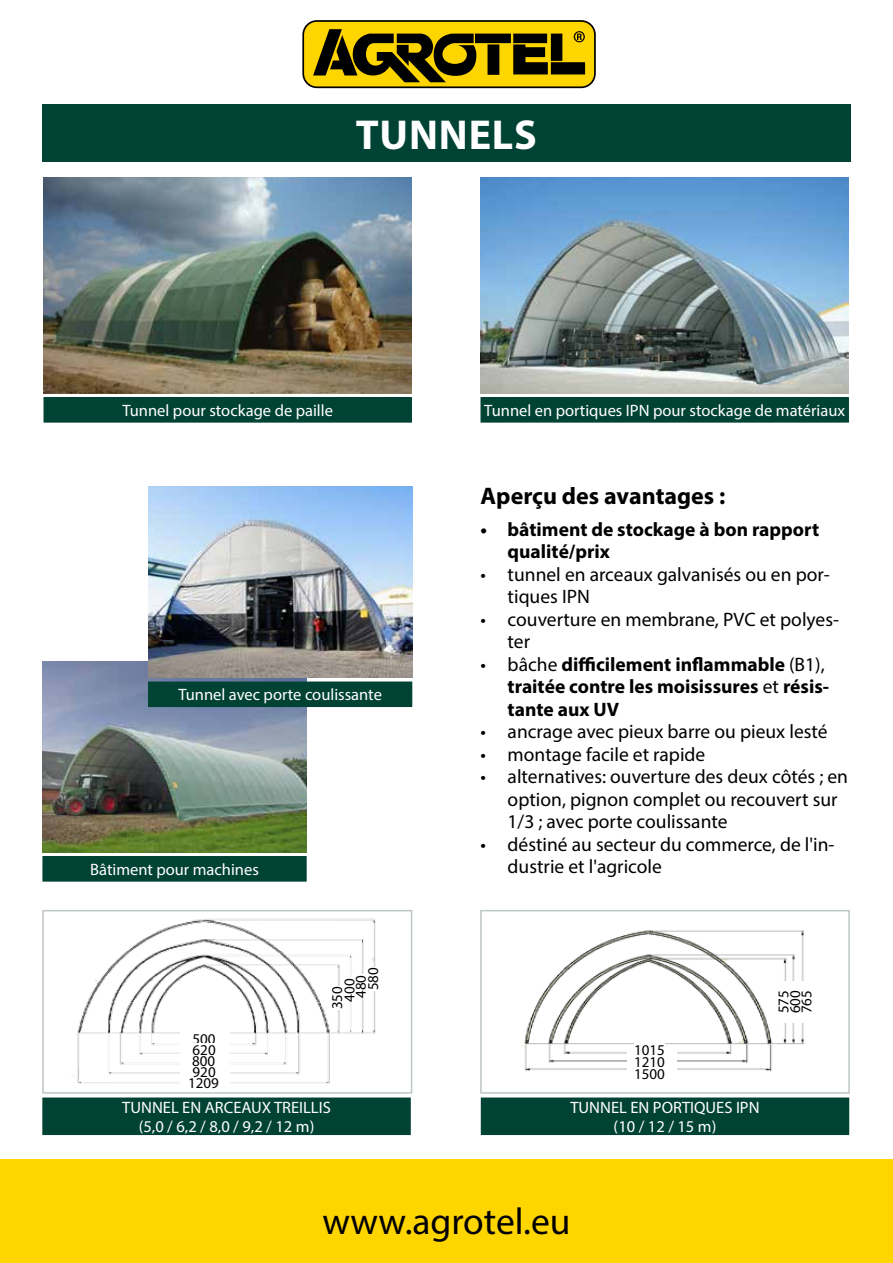
<style>
.page{position:relative;width:893px;height:1263px;background:#fff}
.page>*{position:absolute;margin:0;border:0;box-sizing:border-box;transform-origin:0 0}
.t1{font:700 42px "Myriad Pro";letter-spacing:.02em;color:#fff}
.t2{font:37.5px "Myriad Pro";color:#000}
.t3{font:700 24px "Myriad Pro";color:#000}
.t4{font:19.5px/22.5px "Myriad Pro";color:#000}
.t5{font:700 19.5px/22.5px "Myriad Pro";color:#000}
.t6{font:16.5px/19.8px "Myriad Pro";color:#fff;text-align:center}
.t7{font:15px/11.9px "Myriad Pro";color:#000;text-align:justify}
.s1{font-weight:400}
</style>
<div class="page">
<img style="left:42px;top:662px;width:265px;height:190px">
<div style="left:43px;top:857px;width:263px;height:24px;background:#004334"></div>
<div style="left:42px;top:856px;width:265px;height:26px;border:2px solid #004334"></div>
<div style="left:0;top:1160px;width:893px;height:103px;background:#ffd500"></div>
<div style="left:42px;top:104px;width:808px;height:58px;background:#004334"></div>
<img style="left:43px;top:178px;width:369px;height:216px">
<img style="left:480px;top:178px;width:369px;height:216px">
<img style="left:72px;top:918px;width:304px;height:166px">
<div style="left:42px;top:910px;width:370px;height:184px;border:2px solid #bec6c6"></div>
<img style="left:523px;top:930px;width:282px;height:142px">
<div style="left:480px;top:910px;width:370px;height:184px;border:2px solid #bec6c6"></div>
<svg style="left:302px;top:20px;width:294px;height:68px;background:#937b03"></svg>
<div style="left:44px;top:398px;width:367px;height:24px;background:#004334"></div>
<div style="left:44px;top:397px;width:368px;height:26px;border:2px solid #004334"></div>
<div style="left:481px;top:398px;width:367px;height:24px;background:#004334"></div>
<div style="left:480px;top:397px;width:369px;height:26px;border:2px solid #004334"></div>
<div style="left:482px;top:1098px;width:366px;height:36px;background:#004334"></div>
<div style="left:481px;top:1097px;width:368px;height:38px;border:2px solid #004334"></div>
<div style="left:43px;top:1098px;width:367px;height:36px;background:#004334"></div>
<div style="left:42px;top:1097px;width:369px;height:38px;border:2px solid #004334"></div>
<img style="left:148px;top:486px;width:264px;height:191px">
<div style="left:149px;top:682px;width:263px;height:24px;background:#004334"></div>
<div style="left:148px;top:681px;width:264px;height:26px;border:2px solid #004334"></div>
<div style="left:180px;top:1032px;width:49px;height:59px;background:#fff"></div>
<div style="left:331px;top:986px;width:11px;height:23px;background:#fff"></div>
<div style="left:355px;top:975px;width:11px;height:23px;background:#fff"></div>
<div style="left:367px;top:967px;width:11px;height:23px;background:#fff"></div>
<div style="left:343px;top:979px;width:12px;height:23px;background:#fff"></div>
<div style="left:627px;top:1049px;width:49px;height:42px;background:#fff"></div>
<div style="left:634px;top:1044px;width:31px;height:11px;background:#fff"></div>
<div style="left:770px;top:981px;width:49px;height:41px;background:#fff"></div>
<h1 class="t1" style="left:356px;top:107px;width:183px">TUNNELS</h1>
<p class="t6" style="left:122px;top:400px;width:212px">Tunnel pour stockage de paille</p>
<p class="t6" style="left:484px;top:400px;width:362px">Tunnel en portiques IPN pour stockage de matériaux</p>
<p class="t6" style="left:178px;top:685px;width:205px">Tunnel avec porte coulissante</p>
<p class="t6" style="left:90px;top:859px;width:170px">Bâtiment pour machines</p>
<p class="t7" style="left:192px;top:1033px;width:25px">500</p>
<p class="t7" style="left:188px;top:1076px;width:32px">1209</p>
<p class="t7" style="left:193px;top:1044px;width:25px">620</p>
<p class="t7" style="left:192px;top:1055px;width:25px">800</p>
<p class="t7" style="left:193px;top:1065px;width:25px">920</p>
<p class="t7" style="left:325px;top:998px;width:25px;line-height:23.5px;text-indent:-12px;rotate:-90deg">350<br>480</p>
<p class="t7" style="left:367px;top:990px;width:25px;rotate:-90deg">580</p>
<p class="t7" style="left:343px;top:1002px;width:25px;rotate:-90deg">400</p>
<p class="t6" style="left:122px;top:1097px;width:210px">TUNNEL EN ARCEAUX TREILLIS (5,0 / 6,2 / 8,0 / 9,2 / 12 m)</p>
<p class="t3" style="left:481px;top:480px;width:246px">Aperçu des avantages :</p>
<p class="t5" style="left:508px;top:517px;width:313px;text-indent:-27px">• bâtiment de stockage à bon rapport qualité/prix</p>
<p class="t4" style="left:508px;top:563px;width:324px;text-indent:-27px">• tunnel en arceaux galvanisés ou en por&shy;tiques IPN</p>
<p class="t4" style="left:508px;top:608px;width:333px;text-indent:-27px">• couverture en membrane, PVC et polyes&shy;ter</p>
<p class="t5" style="left:508px;top:652px;width:323px;text-indent:-27px"><span class="s1">• bâche</span> difficilement inflammable <span class="s1">(B1), </span>traitée contre les moisissures <span class="s1">et</span> résis&shy;tante aux UV</p>
<p class="t4" style="left:481px;top:720px;width:348px">• ancrage avec pieux barre ou pieux lesté</p>
<p class="t4" style="left:481px;top:743px;width:226px">• montage facile et rapide</p>
<p class="t4" style="left:508px;top:765px;width:342px;text-indent:-27px">• alternatives: ouverture des deux côtés ; en option, pignon complet ou recouvert sur<br>1/3 ; avec porte coulissante</p>
<p class="t4" style="left:508px;top:833px;width:328px;text-indent:-27px">• déstiné au secteur du commerce, de l'in&shy;dustrie et l'agricole</p>
<p class="t7" style="left:634px;top:1044px;width:32px">1015<br>1210<br>1500</p>
<p class="t6" style="left:570px;top:1097px;width:191px">TUNNEL EN PORTIQUES IPN (10 / 12 / 15 m)</p>
<p class="t7" style="left:777px;top:1013px;width:25px;rotate:-90deg">575<br>600<br>765</p>
<h2 class="t2" style="left:322px;top:1198px;width:249px">www.agrotel.eu</h2>
</div>
